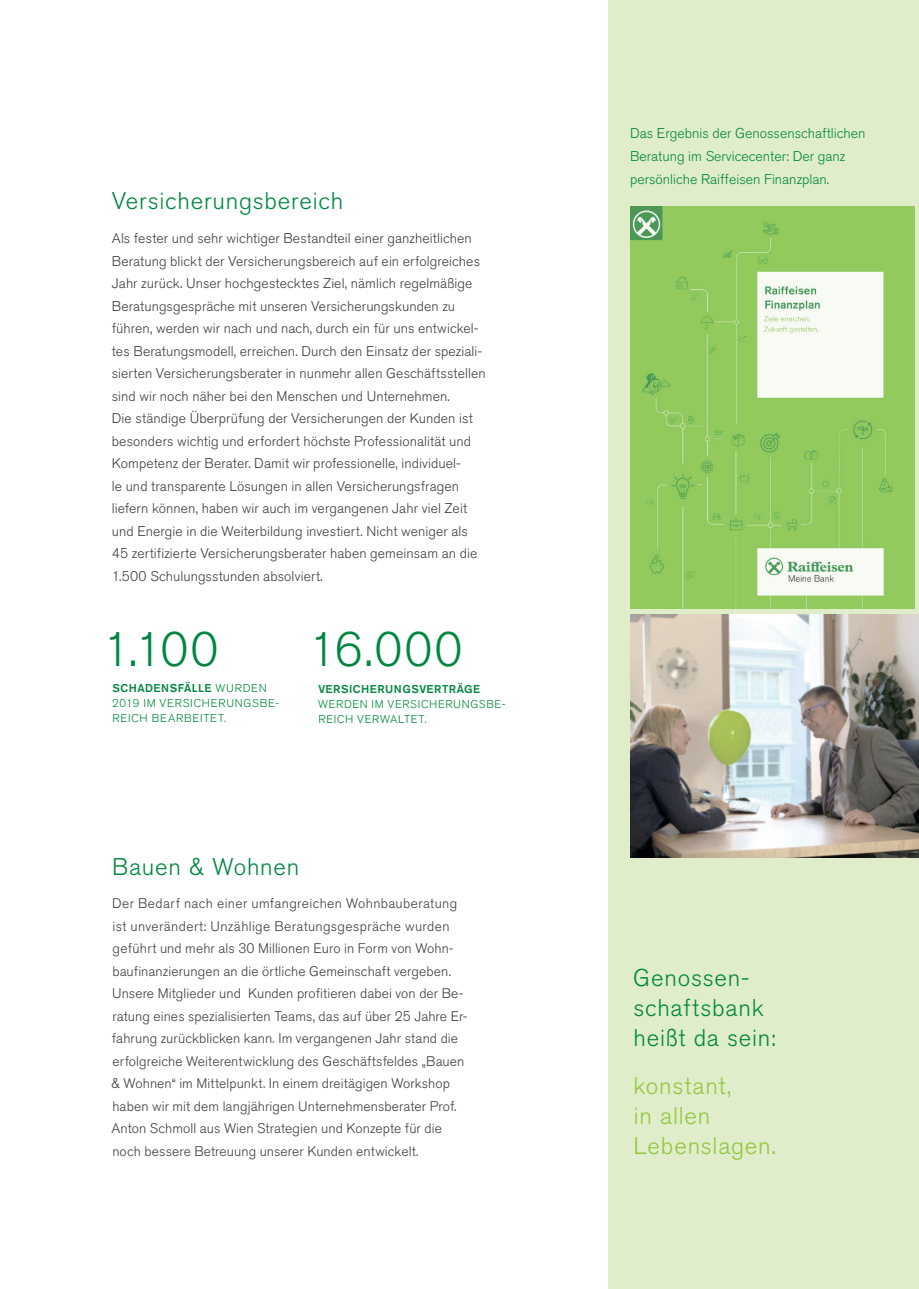
<style>
.page{position:relative;width:919px;height:1289px;background:#fff}
.page>*{position:absolute;margin:0;border:0;box-sizing:border-box;transform-origin:0 0}
.t1{font:300 48px "Akzidenz Grotesk BQ";letter-spacing:.04em;color:#00873f}
.t2{font:300 24px/30px "Akzidenz Grotesk BQ";letter-spacing:.035em;color:#00873f}
.t3{font:300 24px/30px "Akzidenz Grotesk BQ";letter-spacing:.035em;color:#92c73d}
.t4{font:300 14.1px/23px "Akzidenz Grotesk BQ";color:#00873f}
.t5{font:300 13.95px/22.5px "Akzidenz Grotesk BQ";letter-spacing:.005em;color:#3e3e3f}
.t6{font:300 13.8px/22.5px "Akzidenz Grotesk BQ";letter-spacing:.01em;color:#3e3e3f}
.t7{font:300 11.25px/15px "Akzidenz Grotesk BQ";letter-spacing:.06em;color:#00873f}
.t8{font:500 11.25px "Akzidenz Grotesk BQ";letter-spacing:.045em;color:#00873f}
.s1{font-weight:500}
</style>
<div class="page">
<div style="left:608px;top:0;width:310px;height:1288px;background:#e0edcb"></div>
<img style="left:630px;top:614px;width:288px;height:243px">
<img style="left:630px;top:206px;width:284px;height:402px">
<h2 class="t2" style="left:112px;top:187px;width:233px">Versicherungsbereich</h2>
<p class="t5" style="left:112px;top:227px;width:375px">Als fester und sehr wichtiger Bestandteil einer ganzheitlichen Beratung blickt der Versicherungsbereich auf ein erfolgreiches Jahr zurück. Unser hochgestecktes Ziel, nämlich regelmäßige Beratungsgespräche mit unseren Versicherungskunden zu führen, werden wir nach und nach, durch ein für uns entwickel&shy;tes Beratungsmodell, erreichen. Durch den Einsatz der speziali&shy;sierten Versicherungsberater in nunmehr allen Geschäftsstellen sind wir noch näher bei den Menschen und Unternehmen.<br>Die ständige Überprüfung der Versicherungen der Kunden ist besonders wichtig und erfordert höchste Professionalität und Kompetenz der Berater. Damit wir professionelle, individuel-<br>le und transparente Lösungen in allen Versicherungsfragen liefern können, haben wir auch im vergangenen Jahr viel Zeit und Energie in die Weiterbildung investiert. Nicht weniger als 45 zertifizierte Versicherungsberater haben gemeinsam an die 1.500 Schulungsstunden absolviert.</p>
<h1 class="t1" style="left:103px;top:623px;width:117px">1.100</h1>
<p class="t7" style="left:112px;top:680px;width:169px"><span class="s1">SCHADENSFÄLLE</span> WURDEN<br>2019 IM VERSICHERUNGSBE-<br>REICH BEARBEITET.</p>
<h1 class="t1" style="left:308px;top:623px;width:155px">16.000</h1>
<p class="t8" style="left:318px;top:682px;width:163px">VERSICHERUNGSVERTRÄGE</p>
<p class="t7" style="left:318px;top:696px;width:189px">WERDEN IM VERSICHERUNGSBE-<br>REICH VERWALTET.</p>
<h2 class="t2" style="left:112px;top:851px;width:189px">Bauen &amp; Wohnen</h2>
<p class="t6" style="left:111px;top:892px;width:358px">Der Bedarf nach einer umfangreichen Wohnbauberatung ist unverändert: Unzählige Beratungsgespräche wurden geführt und mehr als 30 Millionen Euro in Form von Wohn&shy;baufinanzierungen an die örtliche Gemeinschaft vergeben.<br>Unsere Mitglieder und Kunden profitieren dabei von der Be&shy;ratung eines spezialisierten Teams, das auf über 25 Jahre Er&shy;fahrung zurückblicken kann. Im vergangenen Jahr stand die erfolgreiche Weiterentwicklung des Geschäftsfeldes „Bauen &amp; Wohnen“ im Mittelpunkt. In einem dreitägigen Workshop haben wir mit dem langjährigen Unternehmensberater Prof.<br>Anton Schmoll aus Wien Strategien und Konzepte für die noch bessere Betreuung unserer Kunden entwickelt.</p>
<p class="t4" style="left:630px;top:122px;width:237px">Das Ergebnis der Genossenschaftlichen<br>Beratung im Servicecenter: Der ganz persönliche Raiffeisen Finanzplan.</p>
<h2 class="t2" style="left:633px;top:962px;width:144px">Genossen&shy;schaftsbank heißt da sein:</h2>
<h2 class="t3" style="left:633px;top:1071px;width:144px">konstant,<br>in allen<br>Lebenslagen.</h2>
</div>
